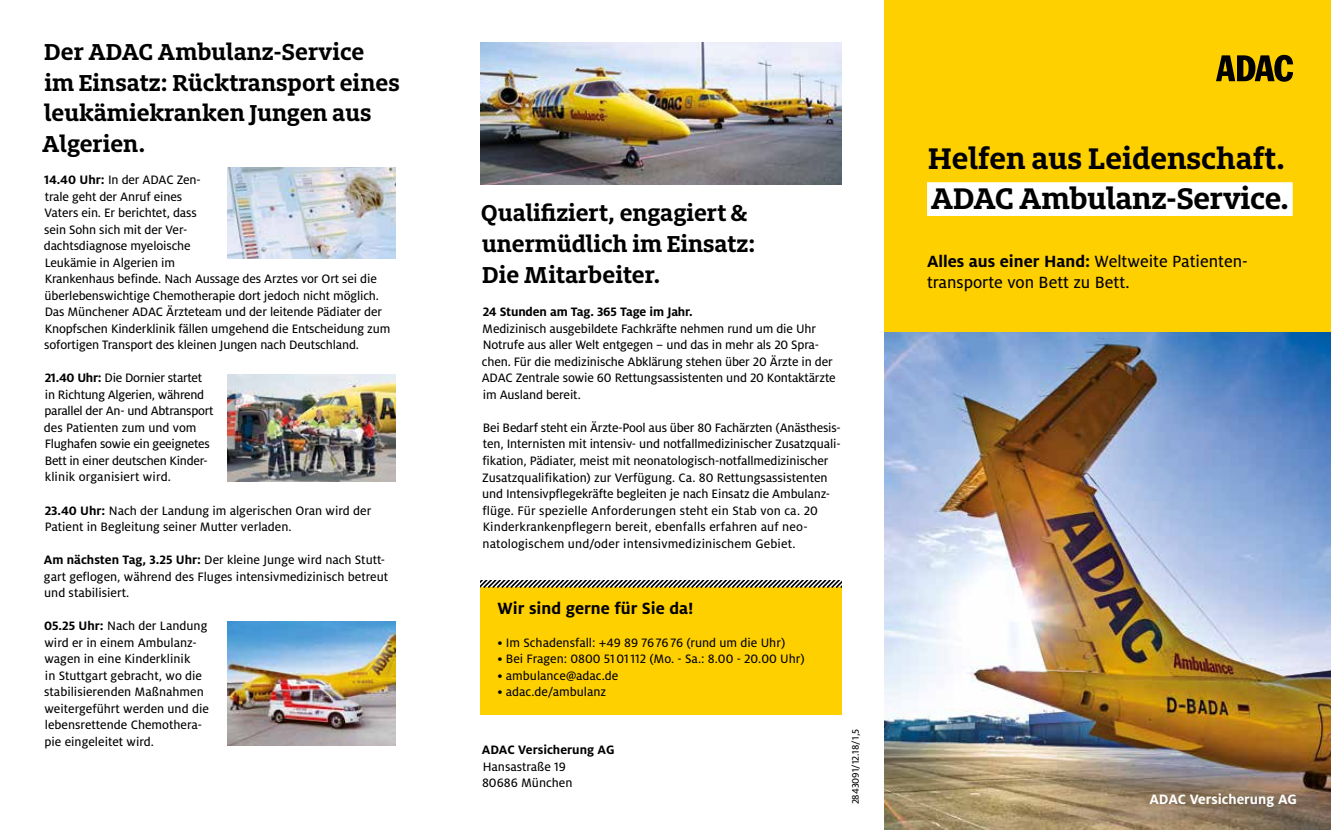
<style>
.page{position:relative;width:1331px;height:830px;background:#fff}
.page>*{position:absolute;margin:0;border:0;box-sizing:border-box;transform-origin:0 0}
.t1{font:700 33px/39.8px "Milo Slab ADAC";color:#000}
.t2{font:700 25.5px/30.8px "Milo Slab ADAC";color:#000}
.t3{font:18px/21.6px "Milo ADAC Text";color:#000}
.t4{font:700 18px "Milo ADAC";color:#000}
.t5{font:700 15px "Milo ADAC";color:#fff}
.t6{font:13.5px/16.5px "Milo ADAC Text";letter-spacing:-.01em;color:#000}
.t7{font:700 13.5px "Milo ADAC";letter-spacing:-.01em;color:#000}
.t8{font:10.5px "Milo ADAC Text";color:#000}
.s1{font-family:"Milo ADAC";font-weight:700}
</style>
<div class="page">
<img style="left:885px;top:332px;width:446px;height:497px">
<div style="left:884px;top:0;width:447px;height:332px;background:#ffd000"></div>
<svg style="left:1216px;top:55px;width:77px;height:27px"></svg>
<div style="left:927px;top:182px;width:366px;height:34px;background:#fff"></div>
<img style="left:227px;top:621px;width:168px;height:124px">
<img style="left:227px;top:168px;width:168px;height:90px">
<div style="left:480px;top:586px;width:362px;height:128px;background:#ffd000"></div>
<svg style="left:480px;top:580px;width:362px;height:6px"></svg>
<img style="left:480px;top:42px;width:362px;height:142px">
<img style="left:227px;top:374px;width:168px;height:107px">
<h2 class="t2" style="left:42px;top:35px;width:359px">Der ADAC Ambulanz-Service<br>im Einsatz: Rücktransport eines leukämiekranken Jungen aus<br>Algerien.</h2>
<p class="t6" style="left:44px;top:172px;width:348px"><span class="s1">14.40 Uhr:</span> In der ADAC Zen-<br>trale geht der Anruf eines<br>Vaters ein. Er berichtet, dass<br>sein Sohn sich mit der Ver-<br>dachtsdiagnose myeloische<br>Leukämie in Algerien im<br>Krankenhaus befinde. Nach Aussage des Arztes vor Ort sei die überlebenswichtige Chemotherapie dort jedoch nicht möglich.<br>Das Münchener ADAC Ärzteteam und der leitende Pädiater der Knopfschen Kinderklinik fällen umgehend die Entscheidung zum sofortigen Transport des kleinen Jungen nach Deutschland.</p>
<p class="t6" style="left:44px;top:370px;width:171px"><span class="s1">21.40 Uhr:</span> Die Dornier startet in Richtung Algerien, während parallel der An- und Abtransport des Patienten zum und vom<br>Flughafen sowie ein geeignetes<br>Bett in einer deutschen Kinder&shy;klinik organisiert wird.</p>
<p class="t6" style="left:45px;top:502px;width:328px"><span class="s1">23.40 Uhr:</span> Nach der Landung im algerischen Oran wird der<br>Patient in Begleitung seiner Mutter verladen.</p>
<p class="t6" style="left:44px;top:551px;width:346px"><span class="s1">Am nächsten Tag, 3.25 Uhr:</span> Der kleine Junge wird nach Stutt&shy;gart geflogen, während des Fluges intensivmedizinisch betreut und stabilisiert.</p>
<p class="t6" style="left:44px;top:617px;width:166px"><span class="s1">05.25 Uhr:</span> Nach der Landung wird er in einem Ambulanz&shy;wagen in eine Kinderklinik<br>in Stuttgart gebracht, wo die stabilisierenden Maßnahmen weitergeführt werden und die lebensrettende Chemothera&shy;pie eingeleitet wird.</p>
<h2 class="t2" style="left:481px;top:196px;width:276px">Qualifiziert, engagiert &amp; unermüdlich im Einsatz:<br>Die Mitarbeiter.</h2>
<p class="t7" style="left:483px;top:304px;width:211px">24 Stunden am Tag. 365 Tage im Jahr.</p>
<p class="t6" style="left:482px;top:320px;width:356px">Medizinisch ausgebildete Fachkräfte nehmen rund um die Uhr Notrufe aus aller Welt entgegen – und das in mehr als 20 Spra&shy;chen. Für die medizinische Abklärung stehen über 20 Ärzte in der ADAC Zentrale sowie 60 Rettungsassistenten und 20 Kontaktärzte im Ausland bereit.</p>
<p class="t6" style="left:482px;top:419px;width:360px">Bei Bedarf steht ein Ärzte-Pool aus über 80 Fachärzten (Anästhesis&shy;ten, Internisten mit intensiv- und notfallmedizinischer Zusatzquali&shy;fikation, Pädiater, meist mit neonatologisch-notfallmedizinischer Zusatzqualifikation) zur Verfügung. Ca. 80 Rettungsassistenten und Intensivpflegekräfte begleiten je nach Einsatz die Ambulanz&shy;flüge. Für spezielle Anforderungen steht ein Stab von ca. 20<br>Kinderkrankenpflegern bereit, ebenfalls erfahren auf neo&shy;natologischem und/oder intensivmedizinischem Gebiet.</p>
<h3 class="t4" style="left:497px;top:597px;width:198px">Wir sind gerne für Sie da!</h3>
<p class="t6" style="left:497px;top:634px;width:289px">• Im Schadensfall: +49 89 767676 (rund um die Uhr)</p>
<p class="t6" style="left:497px;top:650px;width:309px">• Bei Fragen: 0800 5101112 (Mo. - Sa.: 8.00 - 20.00 Uhr)</p>
<p class="t6" style="left:497px;top:667px;width:122px">• ambulance@adac.de</p>
<p class="t6" style="left:497px;top:683px;width:110px">• adac.de/ambulanz</p>
<p class="t7" style="left:482px;top:741px;width:134px">ADAC Versicherung AG</p>
<p class="t6" style="left:482px;top:757px;width:92px">Hansastraße 19<br>80686 München</p>
<p class="t8" style="left:850px;top:804px;width:77px;rotate:-90deg">2843091/12.18/1,5</p>
<h1 class="t1" style="left:928px;top:137px;width:362px">Helfen aus Leidenschaft.<br>ADAC Ambulanz-Service.</h1>
<h3 class="t3" style="left:927px;top:250px;width:322px"><span class="s1">Alles aus einer Hand:</span> Weltweite Patienten&shy;transporte von Bett zu Bett.</h3>
<p class="t5" style="left:1149px;top:790px;width:149px">ADAC Versicherung AG</p>
</div>
